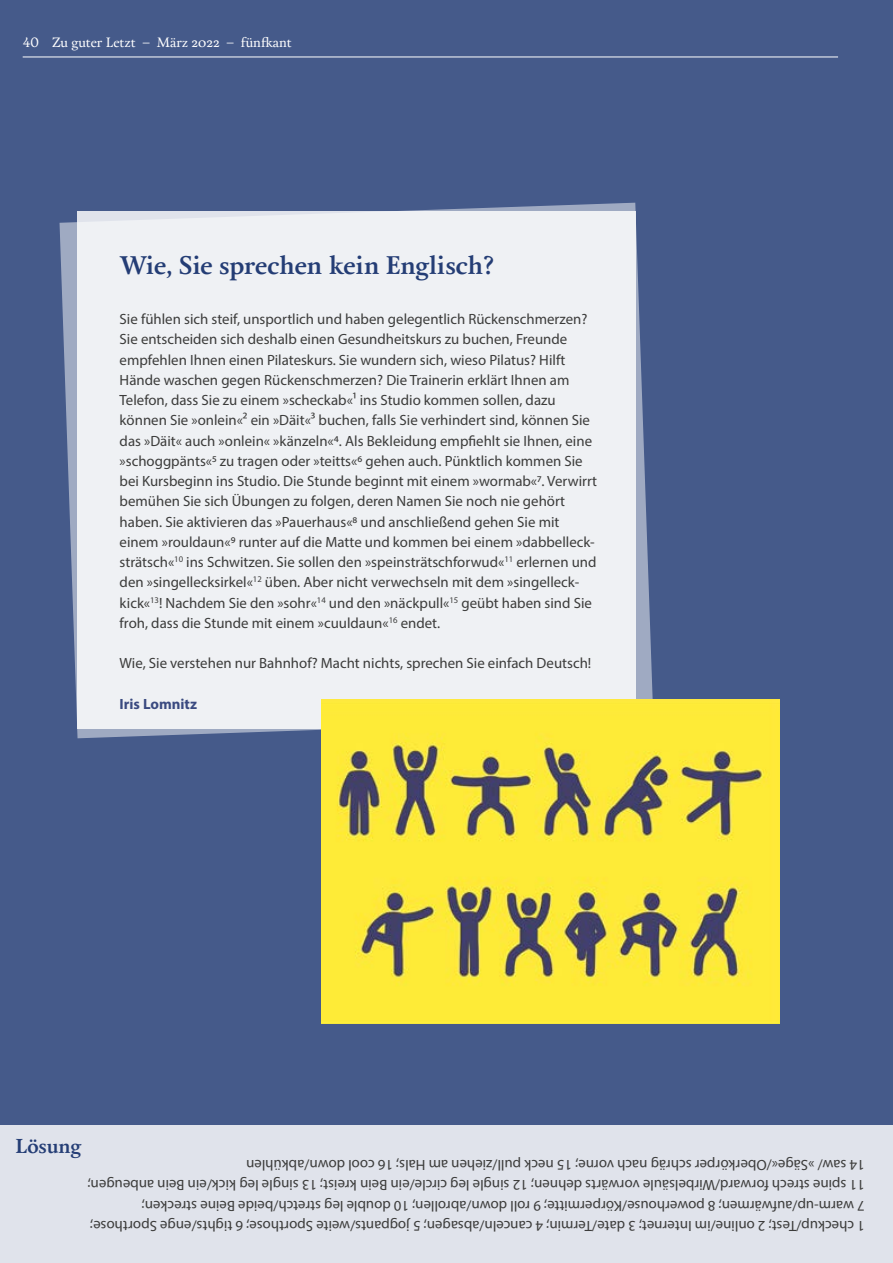
<style>
.page{position:relative;width:893px;height:1263px;background:#455a8a}
.page>*{position:absolute;margin:0;border:0;box-sizing:border-box;transform-origin:0 0}
.t1{font:700 25.5px "Calendas Plus";color:#243d75}
.t2{font:700 20.1px "Calendas Plus";color:#243d75}
.t3{font:14.85px/20.2px "Myriad Pro";color:#3c3c3b}
.t4{font:700 14.85px "Myriad Pro";color:#3a4a80}
.t5{font:13.5px "Calendas Plus";color:#fff}
</style>
<div class="page">
<hr style="left:23px;top:57px;width:815px;height:1px;background:#fff">
<svg style="left:60px;top:203px;width:593px;height:535px"></svg>
<div style="left:77px;top:211px;width:559px;height:518px;background:#eff1f4"></div>
<div style="left:0;top:1125px;width:893px;height:138px;background:#e0e3eb"></div>
<img style="left:321px;top:699px;width:459px;height:324px">
<p class="t5" style="left:23px;top:33px;width:270px">40 Zu guter Letzt – März 2022 – fünfkant</p>
<h1 class="t1" style="left:120px;top:246px;width:376px">Wie, Sie sprechen kein Englisch?</h1>
<p class="t3" style="left:120px;top:309px;width:479px">Sie fühlen sich steif, unsportlich und haben gelegentlich Rückenschmerzen?<br>Sie entscheiden sich deshalb einen Gesundheitskurs zu buchen, Freunde empfehlen Ihnen einen Pilateskurs. Sie wundern sich, wieso Pilatus? Hilft Hände waschen gegen Rückenschmerzen? Die Trainerin erklärt Ihnen am Telefon, dass Sie zu einem »scheckab«1 ins Studio kommen sollen, dazu können Sie »onlein«2 ein »Däit«3 buchen, falls Sie verhindert sind, können Sie das »Däit« auch »onlein« »känzeln«4. Als Bekleidung empfiehlt sie Ihnen, eine »schoggpänts«5 zu tragen oder »teitts«6 gehen auch. Pünktlich kommen Sie bei Kursbeginn ins Studio. Die Stunde beginnt mit einem »wormab«7. Verwirrt bemühen Sie sich Übungen zu folgen, deren Namen Sie noch nie gehört haben. Sie aktivieren das »Pauerhaus«8 und anschließend gehen Sie mit einem »rouldaun«9 runter auf die Matte und kommen bei einem »dabbelleck&shy;strätsch«<sup>10</sup> ins Schwitzen. Sie sollen den »speinsträtschforwud«<sup>11</sup> erlernen und den »singellecksirkel«<sup>12</sup> üben. Aber nicht verwechseln mit dem »singelleck&shy;kick«<sup>13</sup>! Nachdem Sie den »sohr«<sup>14</sup> und den »näckpull«<sup>15</sup> geübt haben sind Sie froh, dass die Stunde mit einem »cuuldaun«<sup>16</sup> endet.</p>
<p class="t3" style="left:120px;top:653px;width:473px">Wie, Sie verstehen nur Bahnhof? Macht nichts, sprechen Sie einfach Deutsch!</p>
<p class="t4" style="left:120px;top:694px;width:79px">Iris Lomnitz</p>
<h2 class="t2" style="left:16px;top:1131px;width:67px">Lösung</h2>
<p class="t3" style="left:865px;top:1236px;width:779px;rotate:-180deg">1 checkup/Test; 2 online/im Internet; 3 date/Termin; 4 canceln/absagen; 5 jogpants/weite Sporthose; 6 tights/enge Sporthose; 7 warm-up/aufwärmen; 8 powerhouse/Körpermitte; 9 roll down/abrollen; 10 double leg stretch/beide Beine strecken;<br>11 spine strech forward/Wirbelsäule vorwärts dehnen; 12 single leg circle/ein Bein kreist; 13 single leg kick/ein Bein anbeugen; 14 saw/ »Säge«/Oberkörper schräg nach vorne; 15 neck pull/ziehen am Hals; 16 cool down/abkühlen</p>
</div>
